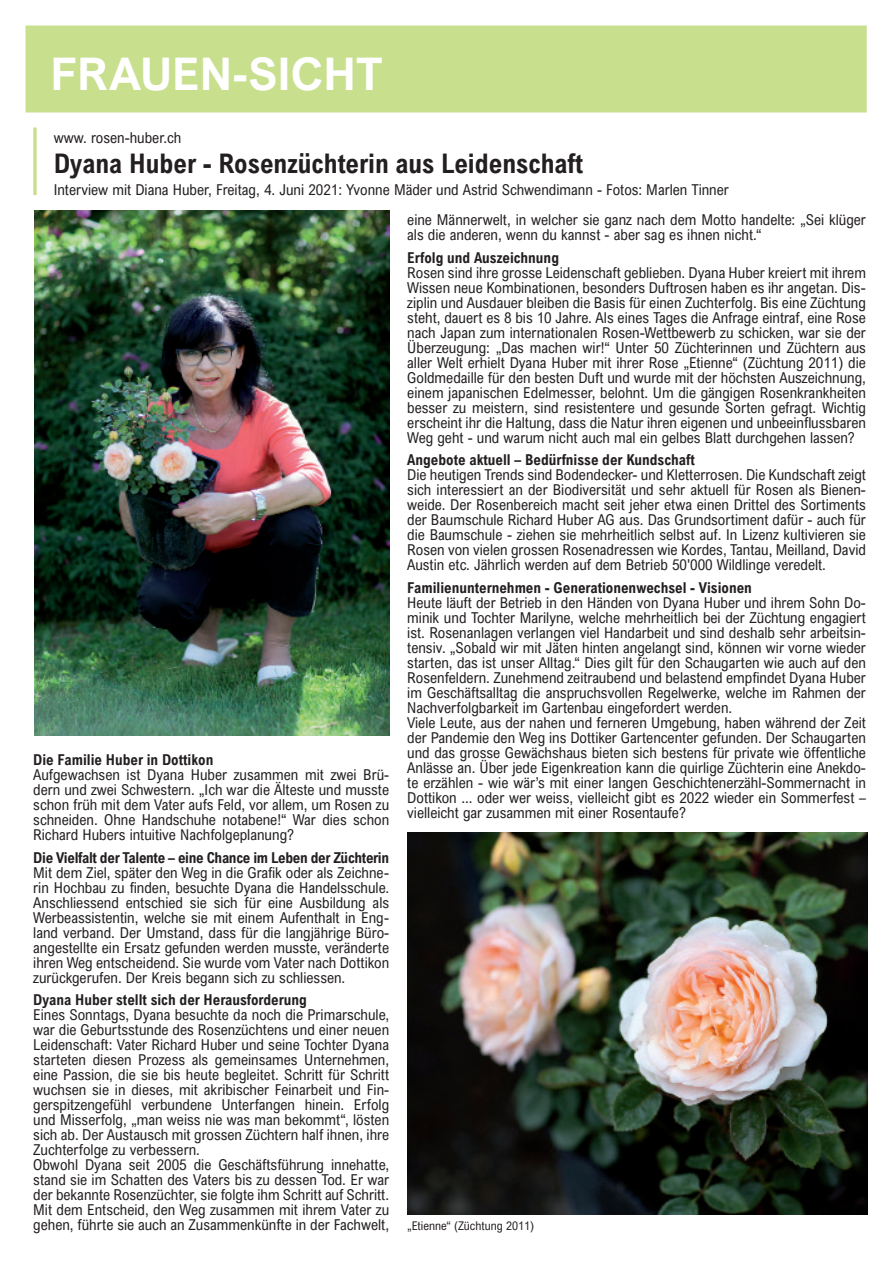
<style>
.page{position:relative;width:893px;height:1263px;background:#fff}
.page>*{position:absolute;margin:0;border:0;box-sizing:border-box;transform-origin:0 0}
.t1{font:700 45px "Arial Nova";color:#fff}
.t2{font:700 27px "Arial Nova Cond";color:#231f20}
.t3{font:15px/15px "Arial Nova Cond";color:#231f20;text-align:justify}
.t4{font:700 15px "Arial Nova Cond";color:#231f20}
.t5{font:700 15px "Arial Nova Cond";letter-spacing:-.02em;color:#231f20}
.t6{font:12px "Arial Nova Cond";color:#231f20}
</style>
<div class="page">
<div style="left:26px;top:26px;width:841px;height:86px;background:#c8df8e"></div>
<div style="left:33px;top:128px;width:4px;height:67px;border:2px solid #c8df8e"></div>
<img style="left:407px;top:833px;width:460px;height:381px">
<img style="left:34px;top:210px;width:355px;height:525px">
<h1 class="t1" style="left:50px;top:48px;width:334px">FRAUEN-SICHT</h1>
<p class="t3" style="left:54px;top:129px;width:129px">www. rosen-huber.ch</p>
<h2 class="t2" style="left:54px;top:146px;width:531px">Dyana Huber - Rosenzüchterin aus Leidenschaft</h2>
<p class="t3" style="left:407px;top:174px;width:460px;line-height:30px;text-indent:-354px">Interview mit Diana Huber, Freitag, 4. Juni 2021: Yvonne Mäder und Astrid Schwendimann - Fotos: Marlen Tinner<br>eine Männerwelt, in welcher sie ganz nach dem Motto handelte: „Sei klüger</p>
<p class="t3" style="left:407px;top:227px;width:356px">als die anderen, wenn du kannst - aber sag es ihnen nicht.“</p>
<p class="t4" style="left:407px;top:248px;width:153px">Erfolg und Auszeichnung</p>
<p class="t3" style="left:407px;top:264px;width:460px">Rosen sind ihre grosse Leidenschaft geblieben. Dyana Huber kreiert mit ihrem Wissen neue Kombinationen, besonders Duftrosen haben es ihr angetan. Dis&shy;ziplin und Ausdauer bleiben die Basis für einen Zuchterfolg. Bis eine Züchtung steht, dauert es 8 bis 10 Jahre. Als eines Tages die Anfrage eintraf, eine Rose nach Japan zum internationalen Rosen-Wettbewerb zu schicken, war sie der Überzeugung: „Das machen wir!“ Unter 50 Züchterinnen und Züchtern aus aller Welt erhielt Dyana Huber mit ihrer Rose „Etienne“ (Züchtung 2011) die Goldmedaille für den besten Duft und wurde mit der höchsten Auszeichnung, einem japanischen Edelmesser, belohnt. Um die gängigen Rosenkrankheiten besser zu meistern, sind resistentere und gesunde Sorten gefragt. Wichtig erscheint ihr die Haltung, dass die Natur ihren eigenen und unbeeinflussbaren Weg geht - und warum nicht auch mal ein gelbes Blatt durchgehen lassen?</p>
<p class="t4" style="left:407px;top:450px;width:289px">Angebote aktuell – Bedürfnisse der Kundschaft</p>
<p class="t3" style="left:407px;top:467px;width:460px">Die heutigen Trends sind Bodendecker- und Kletterrosen. Die Kundschaft zeigt sich interessiert an der Biodiversität und sehr aktuell für Rosen als Bienen&shy;weide. Der Rosenbereich macht seit jeher etwa einen Drittel des Sortiments der Baumschule Richard Huber AG aus. Das Grundsortiment dafür - auch für die Baumschule - ziehen sie mehrheitlich selbst auf. In Lizenz kultivieren sie Rosen von vielen grossen Rosenadressen wie Kordes, Tantau, Meilland, David Austin etc. Jährlich werden auf dem Betrieb 50'000 Wildlinge veredelt.</p>
<p class="t4" style="left:407px;top:578px;width:346px">Familienunternehmen - Generationenwechsel - Visionen</p>
<p class="t3" style="left:407px;top:594px;width:460px;text-align:left">Heute läuft der Betrieb in den Händen von Dyana Huber und ihrem Sohn Do&shy;minik und Tochter Marilyne, welche mehrheitlich bei der Züchtung engagiert ist. Rosenanlagen verlangen viel Handarbeit und sind deshalb sehr arbeitsin&shy;tensiv. „Sobald wir mit Jäten hinten angelangt sind, können wir vorne wieder starten, das ist unser Alltag.“ Dies gilt für den Schaugarten wie auch auf den Rosenfeldern. Zunehmend zeitraubend und belastend empfindet Dyana Huber im Geschäftsalltag die anspruchsvollen Regelwerke, welche im Rahmen der Nachverfolgbarkeit im Gartenbau eingefordert werden.<br>Viele Leute, aus der nahen und ferneren Umgebung, haben während der Zeit der Pandemie den Weg ins Dottiker Gartencenter gefunden. Der Schaugarten und das grosse Gewächshaus bieten sich bestens für private wie öffentliche Anlässe an. Über jede Eigenkreation kann die quirlige Züchterin eine Anekdo&shy;te erzählen - wie wär’s mit einer langen Geschichtenerzähl-Sommernacht in Dottikon ... oder wer weiss, vielleicht gibt es 2022 wieder ein Sommerfest – vielleicht gar zusammen mit einer Rosentaufe?</p>
<p class="t4" style="left:33px;top:750px;width:182px">Die Familie Huber in Dottikon</p>
<p class="t3" style="left:33px;top:767px;width:357px">Aufgewachsen ist Dyana Huber zusammen mit zwei Brü&shy;dern und zwei Schwestern. „Ich war die Älteste und musste schon früh mit dem Vater aufs Feld, vor allem, um Rosen zu schneiden. Ohne Handschuhe notabene!“ War dies schon Richard Hubers intuitive Nachfolgeplanung?</p>
<p class="t5" style="left:33px;top:848px;width:357px">Die Vielfalt der Talente – eine Chance im Leben der Züchterin</p>
<p class="t3" style="left:33px;top:864px;width:357px">Mit dem Ziel, später den Weg in die Grafik oder als Zeichne&shy;rin Hochbau zu finden, besuchte Dyana die Handelsschule.<br>Anschliessend entschied sie sich für eine Ausbildung als Werbeassistentin, welche sie mit einem Aufenthalt in Eng&shy;land verband. Der Umstand, dass für die langjährige Büro&shy;angestellte ein Ersatz gefunden werden musste, veränderte ihren Weg entscheidend. Sie wurde vom Vater nach Dottikon zurückgerufen. Der Kreis begann sich zu schliessen.</p>
<p class="t4" style="left:33px;top:990px;width:275px">Dyana Huber stellt sich der Herausforderung</p>
<p class="t3" style="left:33px;top:1007px;width:357px;text-align:left">Eines Sonntags, Dyana besuchte da noch die Primarschule, war die Geburtsstunde des Rosenzüchtens und einer neuen Leidenschaft: Vater Richard Huber und seine Tochter Dyana starteten diesen Prozess als gemeinsames Unternehmen, eine Passion, die sie bis heute begleitet. Schritt für Schritt wuchsen sie in dieses, mit akribischer Feinarbeit und Fin&shy;gerspitzengefühl verbundene Unterfangen hinein. Erfolg und Misserfolg, „man weiss nie was man bekommt“, lösten sich ab. Der Austausch mit grossen Züchtern half ihnen, ihre Zuchterfolge zu verbessern.<br>Obwohl Dyana seit 2005 die Geschäftsführung innehatte, stand sie im Schatten des Vaters bis zu dessen Tod. Er war der bekannte Rosenzüchter, sie folgte ihm Schritt auf Schritt.<br>Mit dem Entscheid, den Weg zusammen mit ihrem Vater zu gehen, führte sie auch an Zusammenkünfte in der Fachwelt,</p>
<p class="t6" style="left:407px;top:1218px;width:128px">„Etienne“ (Züchtung 2011)</p>
</div>
